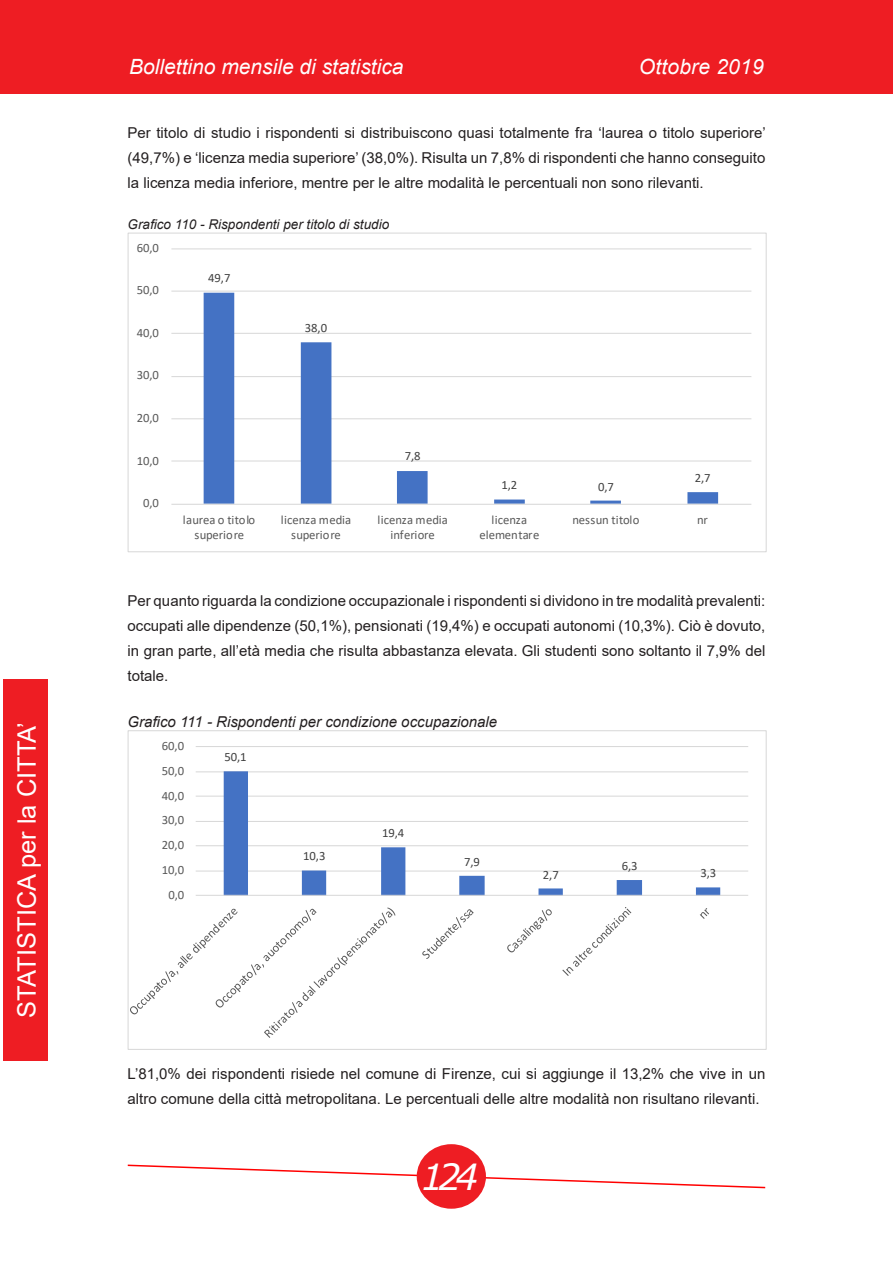
<style>
.page{position:relative;width:893px;height:1263px;background:#fff}
.page>*{position:absolute;margin:0;border:0;box-sizing:border-box;transform-origin:0 0}
.t1{font:italic 36px "Verdana";color:#fff}
.t2{font:25.5px "Arial";color:#fff}
.t3{font:italic 21px "Arial";color:#fff}
.testo{font:15px/24.8px "Arial";color:#231f20;text-align:justify}
.t4{font:italic 15px "Arial";color:#231f20}
.didascalie{font:italic 13.5px "Arial";color:#231f20}
.t5{font:12.6px/15.5px "Calibri";color:#595959;text-align:center}
.t6{font:12.6px "Calibri";letter-spacing:-.005em;color:#404040}
</style>
<div class="page">
<div style="left:0;top:0;width:893px;height:94px;background:#ee1d23"></div>
<svg style="left:127px;top:1164px;width:639px;height:25px"></svg>
<div style="left:3px;top:679px;width:45px;height:382px;background:#ee1d23"></div>
<div style="left:417px;top:1144px;width:69px;height:65px;background:#ee1d23;border-radius:50%"></div>
<hr style="left:171px;top:460px;width:580px;height:1px;background:#d9d9d9">
<hr style="left:171px;top:418px;width:580px;height:1px;background:#d9d9d9">
<hr style="left:171px;top:376px;width:580px;height:1px;background:#d9d9d9">
<hr style="left:171px;top:333px;width:580px;height:1px;background:#d9d9d9">
<hr style="left:171px;top:291px;width:580px;height:1px;background:#d9d9d9">
<hr style="left:171px;top:248px;width:580px;height:1px;background:#d9d9d9">
<svg style="left:204px;top:293px;width:514px;height:211px"></svg>
<hr style="left:171px;top:504px;width:580px;height:1px;background:#d9d9d9">
<hr style="left:196px;top:870px;width:552px;height:1px;background:#d9d9d9">
<hr style="left:196px;top:845px;width:552px;height:1px;background:#d9d9d9">
<hr style="left:196px;top:821px;width:552px;height:1px;background:#d9d9d9">
<hr style="left:196px;top:796px;width:552px;height:1px;background:#d9d9d9">
<hr style="left:196px;top:771px;width:552px;height:1px;background:#d9d9d9">
<hr style="left:196px;top:746px;width:552px;height:1px;background:#d9d9d9">
<svg style="left:224px;top:771px;width:496px;height:124px"></svg>
<hr style="left:196px;top:895px;width:552px;height:1px;background:#d9d9d9">
<svg style="left:130px;top:907px;width:266px;height:131px"></svg>
<svg style="left:422px;top:909px;width:52px;height:50px"></svg>
<svg style="left:507px;top:909px;width:45px;height:44px"></svg>
<svg style="left:562px;top:907px;width:70px;height:69px"></svg>
<svg style="left:700px;top:908px;width:9px;height:11px"></svg>
<h2 class="t2" style="left:9px;top:1017px;width:297px;rotate:-90deg">STATISTICA per la CITTA’</h2>
<h3 class="t3" style="left:129px;top:53px;width:276px">Bollettino mensile di statistica</h3>
<h3 class="t3" style="left:639px;top:53px;width:126px">Ottobre 2019</h3>
<p class="testo" style="left:128px;top:121px;width:640px">Per titolo di studio i rispondenti si distribuiscono quasi totalmente fra ‘laurea o titolo superiore’ (49,7%) e ‘licenza media superiore’ (38,0%). Risulta un 7,8% di rispondenti che hanno conseguito la licenza media inferiore, mentre per le altre modalità le percentuali non sono rilevanti.</p>
<p class="didascalie" style="left:128px;top:216px;width:263px">Grafico 110 - Rispondenti per titolo di studio</p>
<p class="t5" style="left:137px;top:239px;width:24px">60,0</p>
<p class="t5" style="left:137px;top:282px;width:24px">50,0</p>
<p class="t5" style="left:137px;top:325px;width:24px">40,0</p>
<p class="t5" style="left:137px;top:367px;width:24px">30,0</p>
<p class="t5" style="left:137px;top:410px;width:24px">20,0</p>
<p class="t5" style="left:137px;top:452px;width:24px">10,0</p>
<p class="t5" style="left:143px;top:495px;width:17px">0,0</p>
<p class="t6" style="left:208px;top:269px;width:24px">49,7</p>
<p class="t6" style="left:305px;top:319px;width:24px">38,0</p>
<p class="t6" style="left:405px;top:448px;width:17px">7,8</p>
<p class="t6" style="left:501px;top:476px;width:17px">1,2</p>
<p class="t6" style="left:598px;top:478px;width:17px">0,7</p>
<p class="t6" style="left:695px;top:469px;width:17px">2,7</p>
<p class="t5" style="left:183px;top:511px;width:74px">laurea o titolo superiore</p>
<p class="t5" style="left:281px;top:511px;width:72px">licenza media superiore</p>
<p class="t5" style="left:377px;top:511px;width:72px">licenza media inferiore</p>
<p class="t5" style="left:479px;top:511px;width:62px">licenza elementare</p>
<p class="t5" style="left:572px;top:511px;width:68px">nessun titolo</p>
<p class="t5" style="left:697px;top:511px;width:12px">nr</p>
<p class="testo" style="left:128px;top:588px;width:639px">Per quanto riguarda la condizione occupazionale i rispondenti si dividono in tre modalità prevalenti: occupati alle dipendenze (50,1%), pensionati (19,4%) e occupati autonomi (10,3%). Ciò è dovuto, in gran parte, all’età media che risulta abbastanza elevata. Gli studenti sono soltanto il 7,9% del totale.</p>
<p class="t4" style="left:128px;top:712px;width:371px">Grafico 111 - Rispondenti per condizione occupazionale</p>
<p class="t6" style="left:224px;top:748px;width:24px">50,1</p>
<p class="t5" style="left:162px;top:738px;width:24px">60,0</p>
<p class="t5" style="left:162px;top:763px;width:24px">50,0</p>
<p class="t5" style="left:162px;top:787px;width:24px">40,0</p>
<p class="t5" style="left:162px;top:812px;width:24px">30,0</p>
<p class="t5" style="left:162px;top:837px;width:24px">20,0</p>
<p class="t5" style="left:162px;top:862px;width:24px">10,0</p>
<p class="t5" style="left:168px;top:886px;width:17px">0,0</p>
<p class="t6" style="left:303px;top:847px;width:24px">10,3</p>
<p class="t6" style="left:382px;top:824px;width:24px">19,4</p>
<p class="t6" style="left:464px;top:853px;width:17px">7,9</p>
<p class="t6" style="left:543px;top:866px;width:17px">2,7</p>
<p class="t6" style="left:622px;top:857px;width:17px">6,3</p>
<p class="t6" style="left:700px;top:864px;width:17px">3,3</p>
<p class="testo" style="left:128px;top:1062px;width:639px">L’81,0% dei rispondenti risiede nel comune di Firenze, cui si aggiunge il 13,2% che vive in un altro comune della città metropolitana. Le percentuali delle altre modalità non risultano rilevanti.</p>
<h1 class="t1" style="left:421px;top:1152px;width:59px">124</h1>
</div>
